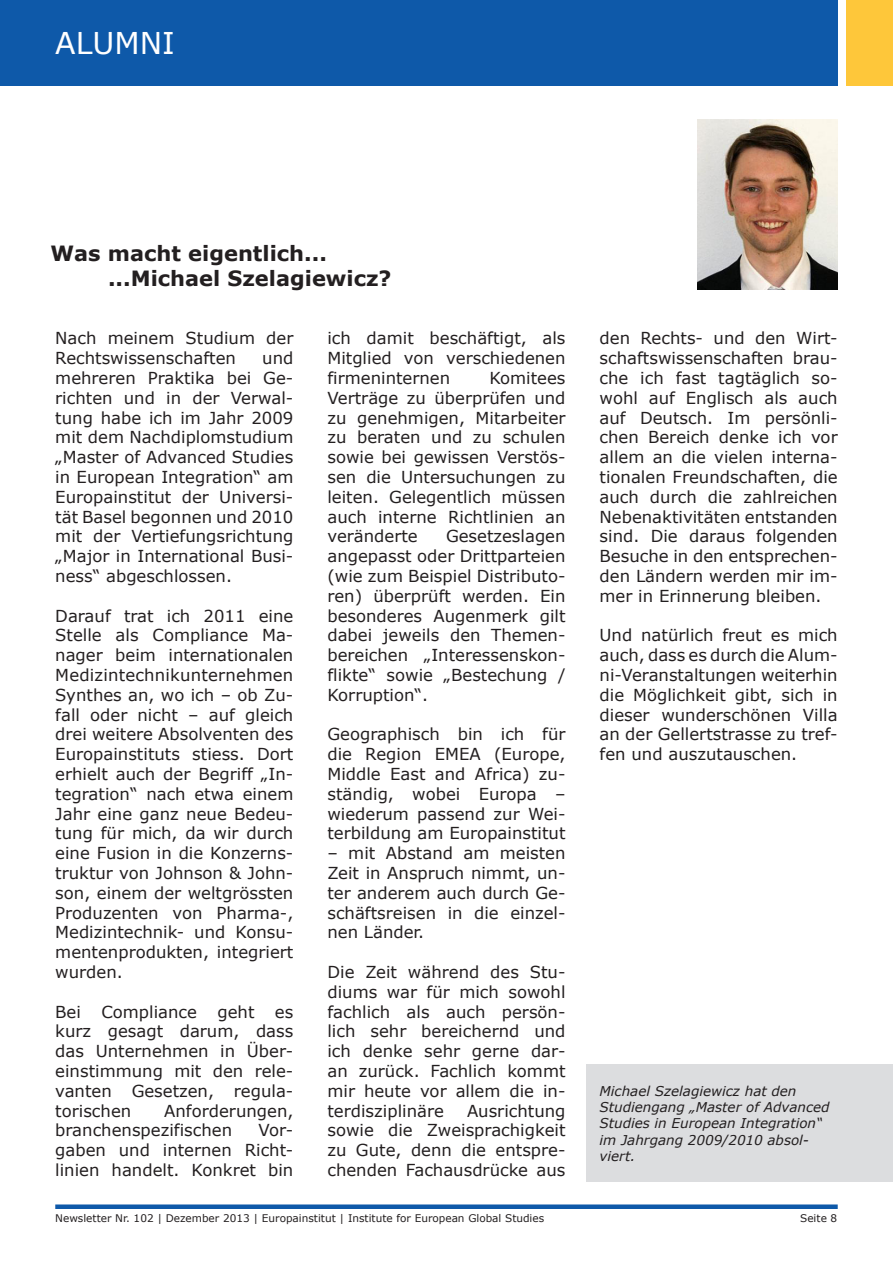
<style>
.page{position:relative;width:893px;height:1263px;background:#fff}
.page>*{position:absolute;margin:0;border:0;box-sizing:border-box;transform-origin:0 0}
.t1{font:30px "Verdana";color:#fff}
.t2{font:700 21px "Verdana";color:#231f20}
.t3{font:16.5px/19.8px "Verdana";color:#231f20;text-align:justify}
.t4{font:italic 13.5px/16.2px "Verdana";color:#231f20}
.t5{font:10.5px "Verdana";color:#231f20}
</style>
<div class="page">
<div style="left:0;top:0;width:838px;height:85px;background:#0e59a9"></div>
<div style="left:55px;top:1204px;width:783px;height:5px;background:#0e59a9"></div>
<div style="left:846px;top:0;width:47px;height:85px;background:#fec73a"></div>
<div style="left:587px;top:1064px;width:306px;height:118px;background:#dcdddf"></div>
<img style="left:697px;top:119px;width:141px;height:170px">
<p class="t1" style="left:55px;top:22px;width:121px">ALUMNI</p>
<p class="t2" style="left:51px;top:238px;width:278px">Was macht eigentlich...</p>
<p class="t2" style="left:108px;top:263px;width:285px">...Michael Szelagiewicz?</p>
<p class="t3" style="left:55px;top:328px;width:240px">Nach meinem Studium der<br>Rechtswissenschaften</p>
<p class="t3" style="left:55px;top:348px;width:240px;text-indent:207px">und mehreren Praktika bei Ge&shy;richten und in der Verwal&shy;tung habe ich im Jahr 2009 mit dem Nachdiplomstudium „Master of Advanced Studies in European Integration“ am Europainstitut der Universi&shy;tät Basel begonnen und 2010 mit der Vertiefungsrichtung „Major in International Busi&shy;ness“ abgeschlossen.</p>
<p class="t3" style="left:55px;top:605px;width:240px">Darauf trat ich 2011 eine Stelle als Compliance Ma&shy;nager beim internationalen Medizintechnikunternehmen Synthes an, wo ich – ob Zu&shy;fall oder nicht – auf gleich drei weitere Absolventen des Europainstituts stiess. Dort erhielt auch der Begriff „In&shy;tegration“ nach etwa einem Jahr eine ganz neue Bedeu&shy;tung für mich, da wir durch eine Fusion in die Konzerns&shy;truktur von Johnson &amp; John&shy;son, einem der weltgrössten Produzenten von Pharma-, Medizintechnik- und Konsu&shy;mentenprodukten, integriert wurden.</p>
<p class="t3" style="left:55px;top:1001px;width:240px">Bei Compliance geht es kurz gesagt darum, dass das Unternehmen in Über&shy;einstimmung mit den rele&shy;vanten Gesetzen, regula&shy;torischen</p>
<p class="t3" style="left:55px;top:1100px;width:240px;text-indent:109px">Anforderungen, branchenspezifischen</p>
<p class="t3" style="left:55px;top:1120px;width:240px;text-indent:203px">Vor&shy;gaben und internen Richt&shy;linien handelt. Konkret bin</p>
<p class="t3" style="left:327px;top:328px;width:240px">ich damit beschäftigt, als Mitglied von verschiedenen firmeninternen</p>
<p class="t3" style="left:327px;top:368px;width:240px;text-indent:162px">Komitees Verträge zu überprüfen und zu genehmigen, Mitarbeiter zu beraten und zu schulen sowie bei gewissen Verstös&shy;sen die Untersuchungen zu leiten. Gelegentlich müssen auch interne Richtlinien an veränderte</p>
<p class="t3" style="left:327px;top:526px;width:240px;text-indent:119px">Gesetzeslagen angepasst oder Drittparteien (wie zum Beispiel Distributo&shy;ren) überprüft werden. Ein besonderes Augenmerk gilt dabei jeweils den Themen&shy;bereichen „Interessenskon&shy;flikte“ sowie „Bestechung / Korruption“.</p>
<p class="t3" style="left:327px;top:724px;width:240px">Geographisch bin ich für die Region EMEA (Europe, Middle East and Africa) zu&shy;ständig, wobei Europa – wiederum passend zur Wei&shy;terbildung am Europainstitut</p>
<p class="t3" style="left:327px;top:843px;width:240px">– mit Abstand am meisten Zeit in Anspruch nimmt, un&shy;ter anderem auch durch Ge&shy;schäftsreisen in die einzel&shy;nen Länder.</p>
<p class="t3" style="left:327px;top:962px;width:240px">Die Zeit während des Stu&shy;diums war für mich sowohl fachlich als auch persön&shy;lich sehr bereichernd und ich denke sehr gerne dar&shy;an zurück. Fachlich kommt mir heute vor allem die in&shy;terdisziplinäre</p>
<p class="t3" style="left:327px;top:1100px;width:240px;text-indent:140px">Ausrichtung sowie die Zweisprachigkeit zu Gute, denn die entspre&shy;chenden Fachausdrücke aus</p>
<p class="t3" style="left:600px;top:328px;width:240px">den Rechts- und den Wirt&shy;schaftswissenschaften brau&shy;che ich fast tagtäglich so&shy;wohl auf Englisch als auch auf Deutsch. Im persönli&shy;chen Bereich denke ich vor allem an die vielen interna&shy;tionalen Freundschaften, die auch durch die zahlreichen Nebenaktivitäten entstanden sind. Die daraus folgenden Besuche in den entsprechen&shy;den Ländern werden mir im&shy;mer in Erinnerung bleiben.</p>
<p class="t3" style="left:600px;top:625px;width:240px">Und natürlich freut es mich auch, dass es durch die Alum&shy;ni-Veranstaltungen weiterhin die Möglichkeit gibt, sich in dieser wunderschönen Villa an der Gellertstrasse zu tref&shy;fen und auszutauschen.</p>
<p class="t4" style="left:600px;top:1083px;width:232px">Michael Szelagiewicz hat den<br>Studiengang „Master of Advanced<br>Studies in European Integration“ im Jahrgang 2009/2010 absol&shy;viert.</p>
<p class="t5" style="left:55px;top:1210px;width:490px">Newsletter Nr. 102 | Dezember 2013 | Europainstitut | Institute for European Global Studies</p>
<p class="t5" style="left:800px;top:1211px;width:39px">Seite 8</p>
</div>
